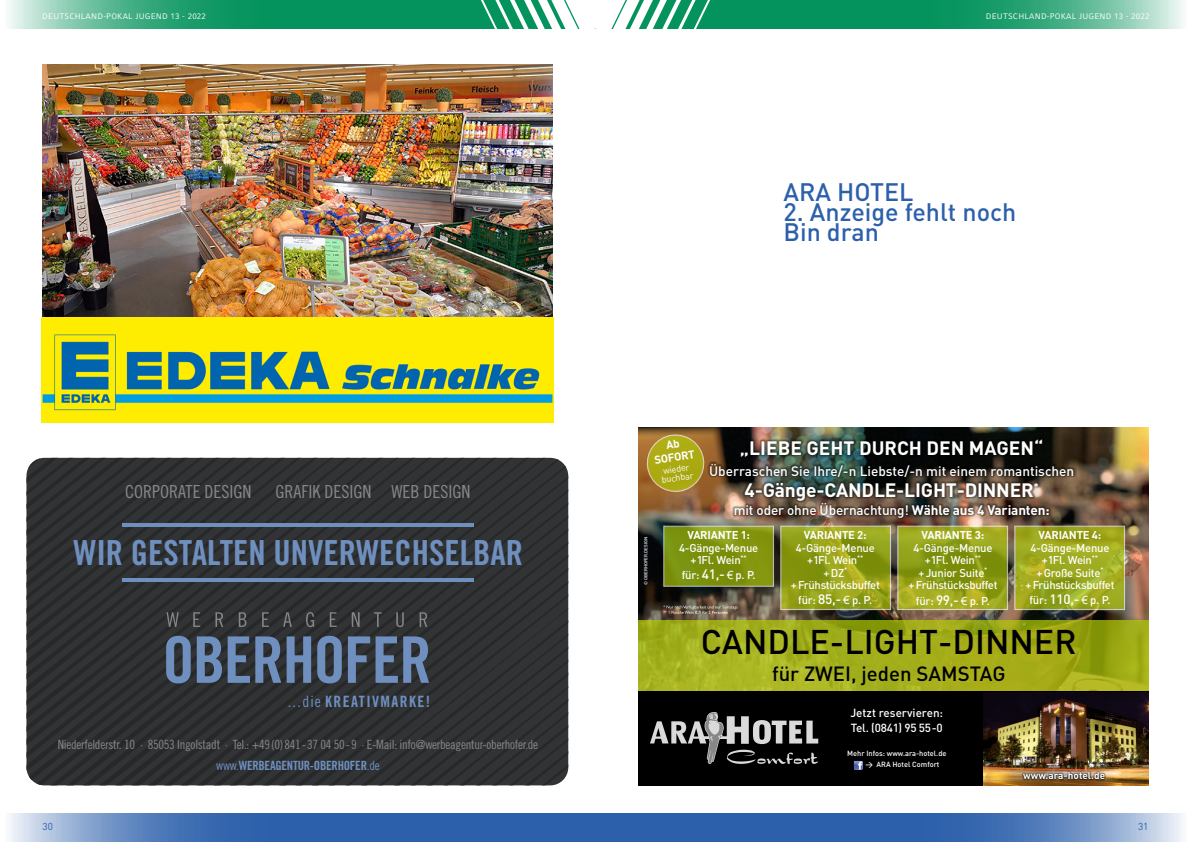
<style>
.page{position:relative;width:1191px;height:842px;background:#fff}
.page>*{position:absolute;margin:0;border:0;box-sizing:border-box;transform-origin:0 0}
.t1{font:34.5px "Trade Gothic Bold Cond Twenty";color:#6f90bf}
.t2{font:500 33.9px "DIN";color:#000}
.t3{font:500 25px/20px "DIN";color:#2c60ab}
.t4{font:500 20.3px "DIN";color:#000}
.t5{font:700 19.2px "DIN";letter-spacing:-.01em;color:#fff}
.t6{font:18px "Trade Gothic Cond Eighteen";color:#878787}
.t7{font:15.6px "Trade Gothic Bold Cond Twenty";letter-spacing:.09em;color:#6f90bf}
.t8{font:500 13.5px "DIN";color:#fff}
.t9{font:12.7px "Trade Gothic Cond Eighteen";letter-spacing:-.02em;color:#878787}
.t10{font:12.7px "Trade Gothic Bold Cond Twenty";letter-spacing:-.02em;color:#6f90bf}
.t11{font:500 11.7px/14.8px "DIN";color:#fff}
.t12{font:500 11.3px/12.4px "DIN";letter-spacing:-.02em;color:#fff;text-align:center}
.t13{font:700 11.3px/12.4px "DIN";letter-spacing:-.02em;color:#fff;text-align:center}
.t14{font:700 10px "DIN";color:#fff}
.t15{font:10px "DIN";color:#2c60ab}
.t16{font:9px/9px "DIN";color:#fff;text-align:center}
.t17{font:8px "Compatil Fact LT Pro";letter-spacing:.025em;color:#fff}
.t18{font:500 7.4px/11.4px "DIN";color:#fff}
.t19{font:500 4.5px "DIN";color:#fff}
.s1{font-family:"Trade Gothic Cond Eighteen"}
.s2{font-weight:700}
.s3{font-size:13.5px}
.s4{font-family:"Arial";font-weight:400}
</style>
<div class="page">
<svg style="left:595px;top:813px;width:587px;height:29px;fill:#2c60ab"></svg>
<svg style="left:10px;top:813px;width:585px;height:29px;fill:#2c60ab"></svg>
<svg style="left:718px;top:0;width:464px;height:29px;fill:#08955f"></svg>
<svg style="left:10px;top:0;width:463px;height:29px;fill:#09955f"></svg>
<svg style="left:473px;top:0;width:245px;height:29px"></svg>
<img style="left:42px;top:65px;width:511px;height:253px">
<img style="left:42px;top:318px;width:512px;height:104px">
<svg style="left:483px;top:458px;width:85px;height:327px;fill:#313335"></svg>
<svg style="left:26px;top:458px;width:457px;height:327px;fill:#313335"></svg>
<svg style="left:166px;top:636px;width:263px;height:47px"></svg>
<svg style="left:166px;top:612px;width:261px;height:15px"></svg>
<hr style="left:122px;top:578px;width:351px;height:4px;background:#6f90bf">
<hr style="left:122px;top:523px;width:351px;height:4px;background:#6f90bf">
<img style="left:638px;top:428px;width:510px;height:192px">
<svg style="left:663px;top:526px;width:111px;height:61px;fill:#7d940e"></svg>
<svg style="left:780px;top:526px;width:111px;height:84px"></svg>
<svg style="left:897px;top:526px;width:111px;height:84px"></svg>
<svg style="left:638px;top:620px;width:510px;height:71px;fill:#a4ae1a"></svg>
<div style="left:707px;top:436px;width:369px;height:85px;background:#000;opacity:.44"></div>
<svg style="left:1014px;top:526px;width:111px;height:84px;fill:#9faa20"></svg>
<svg style="left:663px;top:605px;width:74px;height:9px"></svg>
<svg style="left:645px;top:433px;width:60px;height:60px"></svg>
<div style="left:638px;top:691px;width:510px;height:94px;background:#000"></div>
<img style="left:984px;top:692px;width:164px;height:94px">
<div style="left:1021px;top:771px;width:85px;height:10px;background:#000;opacity:.92"></div>
<svg style="left:650px;top:712px;width:168px;height:52px"></svg>
<svg style="left:854px;top:761px;width:8px;height:9px"></svg>
<p class="t17" style="left:42px;top:11px;width:165px">DEUTSCHLAND-POKAL JUGEND 13 - 2022</p>
<p class="t17" style="left:986px;top:11px;width:165px">DEUTSCHLAND-POKAL JUGEND 13 - 2022</p>
<h3 class="t6" style="left:125px;top:481px;width:128px">CORPORATE DESIGN</h3>
<h3 class="t6" style="left:276px;top:481px;width:196px">GRAFIK DESIGN WEB DESIGN</h3>
<h1 class="t1" style="left:73px;top:532px;width:451px">WIR GESTALTEN UNVERWECHSELBAR</h1>
<h3 class="t7" style="left:288px;top:692px;width:144px"><span class="s1">...die</span> KREATIVMARKE!</h3>
<p class="t9" style="left:58px;top:736px;width:482px">Niederfelderstr. 10 · 85053 Ingolstadt · Tel.: +49(0)841-37 04 50-9 · E-Mail: info@werbeagentur-oberhofer.de</p>
<p class="t10" style="left:216px;top:758px;width:165px"><span class="s1">www.</span>WERBEAGENTUR-OBERHOFER<span class="s1">.de</span></p>
<h3 class="t3" style="left:783px;top:181px;width:131px">ARA HOTEL</h3>
<h3 class="t3" style="left:783px;top:201px;width:234px">2. Anzeige fehlt noch<br>Bin dran</h3>
<p class="t13" style="left:652px;top:441px;width:42px;rotate:-8deg">Ab<br>SOFORT</p>
<p class="t16" style="left:660px;top:466px;width:33px;rotate:-8deg">wieder buchbar</p>
<h3 class="t5" style="left:740px;top:436px;width:305px">„LIEBE GEHT DURCH DEN MAGEN“</h3>
<p class="t8" style="left:709px;top:462px;width:367px">Überraschen Sie Ihre/-n Liebste/-n mit einem romantischen</p>
<h3 class="t5" style="left:744px;top:477px;width:296px">4-Gänge-CANDLE-LIGHT-DINNER<sup>*</sup></h3>
<p class="t8" style="left:733px;top:501px;width:317px">mit oder ohne Übernachtung! <span class="s2">Wähle aus 4 Varianten:</span></p>
<p class="t19" style="left:643px;top:585px;width:50px;rotate:-90deg">© OBERHOFER.DESIGN</p>
<p class="t13" style="left:687px;top:528px;width:64px">VARIANTE 1:</p>
<p class="t12" style="left:679px;top:541px;width:81px">4-Gänge-Menue + 1 Fl. Wein<sup>**</sup></p>
<p class="t12" style="left:681px;top:568px;width:76px">für: <span class="s3">41,-</span> <span class="s4">€</span> p. P.</p>
<p class="t13" style="left:804px;top:528px;width:64px">VARIANTE 2:</p>
<p class="t12" style="left:790px;top:541px;width:91px">4-Gänge-Menue<br>+ 1 Fl. Wein<sup>**<br></sup>+ DZ<sup>*<br></sup>+ Frühstücksbuffet</p>
<p class="t12" style="left:798px;top:593px;width:76px">für: <span class="s3">85,-</span> <span class="s4">€</span> p. P.</p>
<p class="t13" style="left:921px;top:528px;width:64px">VARIANTE 3:</p>
<p class="t12" style="left:908px;top:541px;width:91px">4-Gänge-Menue<br>+ 1 Fl. Wein<sup>**<br></sup>+ Junior Suite<sup>*<br></sup>+ Frühstücksbuffet</p>
<p class="t12" style="left:916px;top:594px;width:76px">für: <span class="s3">99,-</span> <span class="s4">€</span> p. P.</p>
<p class="t13" style="left:1038px;top:528px;width:64px">VARIANTE 4:</p>
<p class="t12" style="left:1025px;top:541px;width:91px">4-Gänge-Menue<br>+ 1 Fl. Wein<sup>**<br></sup>+ Große Suite<sup>*<br></sup>+ Frühstücksbuffet</p>
<p class="t12" style="left:1029px;top:593px;width:83px">für: <span class="s3">110,-</span> <span class="s4">€</span> p. P.</p>
<h2 class="t2" style="left:701px;top:620px;width:377px">CANDLE-LIGHT-DINNER</h2>
<h3 class="t4" style="left:772px;top:660px;width:235px">für ZWEI, jeden SAMSTAG</h3>
<p class="t11" style="left:850px;top:705px;width:94px">Jetzt reservieren:<br>Tel. (0841) 95 55-0</p>
<p class="t18" style="left:865px;top:747px;width:83px;text-indent:-18px">Mehr Infos: www.ara-hotel.de &gt; ARA Hotel Comfort</p>
<p class="t14" style="left:1023px;top:769px;width:83px">www.ara-hotel.de</p>
<p class="t15" style="left:43px;top:820px;width:12px">30</p>
<p class="t15" style="left:1138px;top:820px;width:12px">31</p>
</div>
